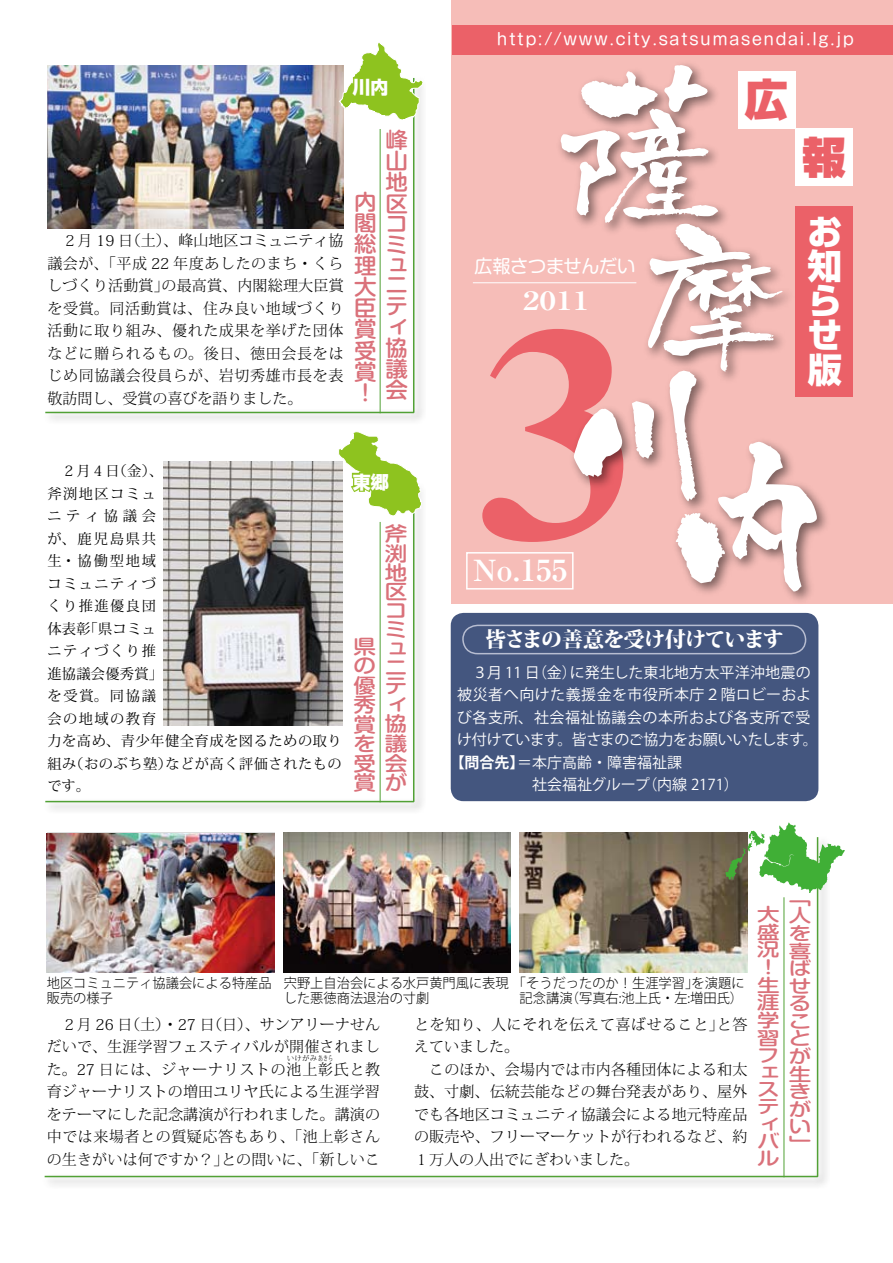
<style>
.page{position:relative;width:893px;height:1263px;background:#fff}
.page>*{position:absolute;margin:0;border:0;box-sizing:border-box;transform-origin:0 0}
.t1{font:283.65px "DFP Lei Ga So CID W9";color:#eb6168}
.t2{font:900 43.65px "Shin Go Pro";color:#eb6168}
.t3{font:800 34.5px/34.5px "Shin Go Pro";color:#fff;text-align:justify}
.t4{font:700 29.1px "Ryumin Pr 5";color:#fff;scale:1.07 1}
.t5{font:700 25.2px "Ryumin Pr 5";color:#fff;scale:1.32 1}
.t6{font:500 22.5px "Shin M Go Pro";color:#da717a;scale:.8 1}
.t7{font:500 21.6px/20.9px "Shin M Go Pro";color:#da717a;text-align:right;scale:1.04 1}
.t8{font:800 21px "Koz Min Std";letter-spacing:-.05em;color:#fff}
.t9{font:500 19.8px/19.2px "Shin M Go Pro";color:#da717a;scale:1.14 1}
.t10{font:18.45px "Shin M Go Pro";letter-spacing:-.015em;color:#fff}
.t11{font:500 18px/17.5px "Shin M Go Pro";color:#da717a;text-align:justify;scale:1.25 1}
.t12{font:800 18px "Shin Go Pro";color:#fff}
.t13{font:16.05px "Shin M Go Pro";letter-spacing:.1em;color:#fff}
.t14{font:300 15px/22.5px "Koz Min Pro";letter-spacing:.01em;color:#000;text-align:justify}
.t15{font:300 15px/22.5px "Koz Min Std";letter-spacing:.045em;color:#000;text-align:justify}
.t16{font:15px "Koz Go Pro";letter-spacing:.005em;color:#fff}
.t17{font:15px "Koz Go Pro";letter-spacing:.035em;color:#fff}
.t18{font:15px "Koz Go Pro";letter-spacing:-.03em;color:#fff}
.t19{font:14.25px/22.5px "Koz Min Std";letter-spacing:.105em;color:#000}
.t20{font:14.25px "Koz Min Std";letter-spacing:.035em;color:#000}
.t21{font:14.25px "Koz Min Std";letter-spacing:.015em;color:#000}
.t22{font:300 13.5px/15px "Koz Go Pro";color:#000}
.t23{font:300 7.5px "Koz Min Pro";letter-spacing:.025em;color:#000}
.s1{font-weight:700}
</style>
<div class="page">
<div style="left:41px;top:480px;width:385px;height:333px;background:#f3f3f3"></div>
<div style="left:44px;top:482px;width:371px;height:321px;background:#fff"></div>
<div style="left:41px;top:833px;width:789px;height:355px;background:#f2f2f2"></div>
<div style="left:43px;top:836px;width:776px;height:342px;background:#fff"></div>
<div style="left:41px;top:74px;width:385px;height:350px;background:#f3f3f3"></div>
<div style="left:44px;top:76px;width:371px;height:338px;background:#fff"></div>
<img style="left:519px;top:832px;width:228px;height:140px">
<img style="left:283px;top:832px;width:228px;height:140px">
<img style="left:47px;top:833px;width:227px;height:139px">
<img style="left:47px;top:66px;width:296px;height:163px">
<hr style="left:380px;top:522px;width:1px;height:280px;background:#51a135">
<hr style="left:784px;top:897px;width:1px;height:280px;background:#51a135">
<hr style="left:380px;top:129px;width:1px;height:284px;background:#51a135">
<div style="left:452px;top:0;width:441px;height:604px;background:#f6bdb8"></div>
<img style="left:700px;top:498px;width:127px;height:103px">
<svg style="left:561px;top:65px;width:256px;height:526px"></svg>
<div style="left:452px;top:25px;width:441px;height:30px;background:#eb6168"></div>
<div style="left:738px;top:71px;width:57px;height:57px;background:#fff"></div>
<div style="left:795px;top:128px;width:57px;height:57px;background:#fff"></div>
<hr style="left:473px;top:282px;width:163px;height:1px;background:#fff">
<div style="left:795px;top:206px;width:57px;height:191px;background:#eb6168"></div>
<div style="left:466px;top:552px;width:108px;height:37px;border:2px solid #fff"></div>
<svg style="left:339px;top:42px;width:84px;height:78px"></svg>
<svg style="left:338px;top:432px;width:84px;height:121px"></svg>
<svg style="left:725px;top:822px;width:120px;height:71px"></svg>
<img style="left:164px;top:462px;width:178px;height:263px">
<div style="left:451px;top:613px;width:367px;height:188px;background:#44567f;border-radius:13px"></div>
<svg style="left:462px;top:624px;width:345px;height:31px"></svg>
<p class="t12" style="left:353px;top:73px;width:37px">川内</p>
<p class="t15" style="left:47px;top:229px;width:298px">　２月 19 （日土）、峰山地区コミュニティ協議会が、｢平成 22 年度あしたのまち・くらしづくり活動賞｣の最高賞、内閣総理大臣賞を受賞。同活動賞は、住み良い地域づくり活動に取り組み、優れた成果を挙げた団体などに贈られるもの。後日、德田会長をはじめ同協議会役員らが、岩切秀雄市長を表敬訪問し、受賞の喜びを語りました。</p>
<h3 class="t7" style="left:354px;top:127px;width:53px">峰<br>山<br>地<br>区<br>コ<br>総ミ理ュ大ニテ<br>ィ<br>協<br>議<br>会</h3>
<h3 class="t7" style="left:354px;top:189px;width:22px;text-align:left">内閣</h3>
<h3 class="t7" style="left:354px;top:295px;width:22px;line-height:21.3px;text-align:justify">臣賞受賞</h3>
<h3 class="t7" style="left:354px;top:380px;width:14px">!</h3>
<p class="t19" style="left:47px;top:460px;width:117px">　２月４（日金、(</p>
<p class="t19" style="left:47px;top:482px;width:110px">斧渕地区コミュ</p>
<p class="t19" style="left:47px;top:505px;width:110px">ニティ協議会</p>
<p class="t19" style="left:47px;top:527px;width:110px">が、鹿児島県共</p>
<p class="t19" style="left:47px;top:550px;width:110px">生・協働型地域</p>
<p class="t19" style="left:47px;top:572px;width:110px">コミュニティづ</p>
<p class="t19" style="left:47px;top:595px;width:110px">くり推進優良団</p>
<p class="t19" style="left:84px;top:617px;width:74px">「県コミュ</p>
<p class="t19" style="left:47px;top:617px;width:45px">体表彰</p>
<p class="t19" style="left:47px;top:640px;width:110px">ニティづくり推</p>
<p class="t21" style="left:47px;top:664px;width:117px">進協議会優秀賞「</p>
<p class="t19" style="left:47px;top:685px;width:110px">を受賞。同協議</p>
<p class="t19" style="left:47px;top:707px;width:110px">会の地域の教育</p>
<p class="t20" style="left:47px;top:732px;width:296px">力を高め、青少年健全育成を図るための取り</p>
<p class="t20" style="left:165px;top:754px;width:178px">などが高く評価されたもの</p>
<p class="t19" style="left:69px;top:752px;width:104px">（おのぶち塾）</p>
<p class="t19" style="left:47px;top:752px;width:44px">組みです。</p>
<p class="t12" style="left:353px;top:467px;width:37px">東郷</p>
<h3 class="t9" style="left:353px;top:634px;width:21px;text-align:justify">県の優秀賞を受賞</h3>
<h3 class="t9" style="left:385px;top:521px;width:21px">斧渕地区コミュニティ協議会が</h3>
<p class="t13" style="left:497px;top:26px;width:358px">http://www.city.satsumasendai.lg.jp</p>
<h2 class="t2" style="left:744px;top:65px;width:45px">広</h2>
<h2 class="t2" style="left:802px;top:123px;width:45px">報</h2>
<p class="t10" style="left:474px;top:251px;width:163px">広報さつませんだい</p>
<h3 class="t5" style="left:523px;top:280px;width:52px">2011</h3>
<h1 class="t1" style="left:474px;top:283px;width:160px">3</h1>
<h3 class="t4" style="left:473px;top:547px;width:89px">No.155</h3>
<h3 class="t8" style="left:485px;top:626px;width:300px">皆さまの善意を受け付けています</h3>
<h3 class="t3" style="left:808px;top:211px;width:36px">お知らせ版</h3>
<p class="t16" style="left:457px;top:662px;width:121px">　３月 11 （日金）</p>
<p class="t17" style="left:457px;top:685px;width:356px">被災者へ向けた義援金を市役所本庁２階ロビーおよ</p>
<p class="t17" style="left:457px;top:707px;width:355px">び各支所、社会福祉協議会の本所および各支所で受</p>
<p class="t18" style="left:457px;top:730px;width:362px">け付けています。皆さまのご協力をお願いいたします。</p>
<p class="t16" style="left:450px;top:752px;width:234px"><span class="s1">【問合先】</span>＝本庁高齢・障害福祉課</p>
<p class="t16" style="left:642px;top:775px;width:98px">（内線 2171(</p>
<p class="t16" style="left:570px;top:662px;width:242px">に発生した東北地方太平洋沖地震の</p>
<p class="t16" style="left:457px;top:775px;width:194px">　　　　　社会福祉グループ</p>
<p class="t22" style="left:47px;top:975px;width:226px">地区コミュニティ協議会による特産品販売の様子</p>
<p class="t22" style="left:284px;top:975px;width:226px">宍野上自治会による水戸黄門風に表現した悪徳商法退治の寸劇</p>
<p class="t22" style="left:520px;top:975px;width:226px;text-align:right">｢そうだったのか！生涯学習｣を演題に（写真右:池上氏・左:増田氏(</p>
<p class="t22" style="left:520px;top:990px;width:54px">記念講演</p>
<p class="t14" style="left:47px;top:1012px;width:335px">　２月 26 （日土）・27 （日日）、サンアリーナせんだいで、生涯学習フェスティバルが開催されました。27 日には、ジャーナリストの池上彰氏と教</p>
<p class="t23" style="left:287px;top:1052px;width:48px">いけがみあきら</p>
<p class="t14" style="left:47px;top:1080px;width:335px;text-align:right">育ジャーナリストの増田ユリヤ氏による生涯学習をテーマにした記念講演が行われました。講演の中では来場者との質疑応答もあり、「池上彰さんとの問いに、「新しいこ</p>
<p class="t14" style="left:47px;top:1147px;width:183px">の生きがいは何ですか？」</p>
<p class="t14" style="left:414px;top:1012px;width:335px;text-align:left">とを知り、人にそれを伝えて喜ばせること」<br>えていました。<br>　このほか、会場内では市内各種団体による和太鼓、寸劇、伝統芸能などの舞台発表があり、屋外でも各地区コミュニティ協議会による地元特産品の販売や、フリーマーケットが行われるなど、約<br>１万人の人出でにぎわいました。</p>
<p class="t14" style="left:717px;top:1012px;width:32px">と答</p>
<p class="t11" style="left:757px;top:903px;width:19px">大盛況</p>
<p class="t11" style="left:757px;top:956px;width:12px">！</p>
<p class="t11" style="left:757px;top:974px;width:19px">生涯学習フェスティバル</p>
<h3 class="t6" style="left:818px;top:898px;width:13px;rotate:90deg">｢</h3>
<p class="t11" style="left:789px;top:904px;width:19px">人を喜ばせることが生きがい</p>
<h3 class="t6" style="left:818px;top:1135px;width:13px;rotate:90deg">「</h3>
</div>
